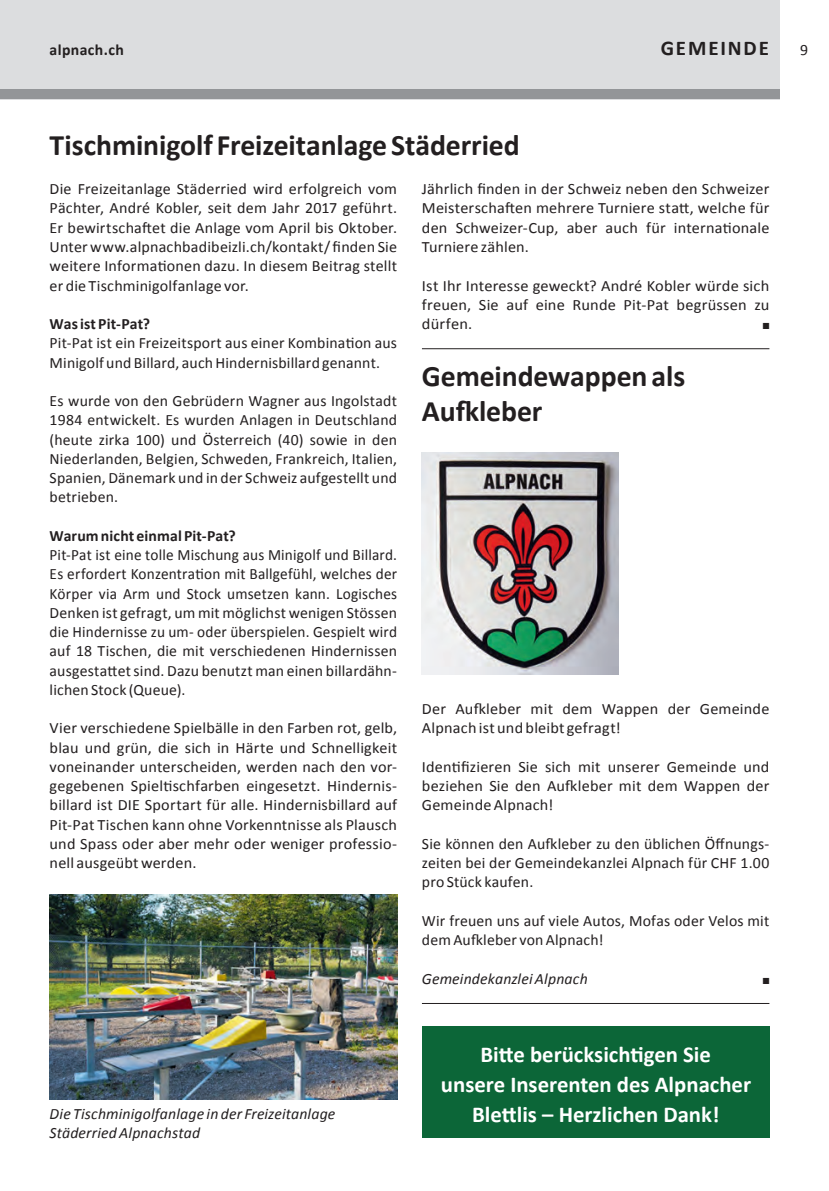
<style>
.page{position:relative;width:829px;height:1191px;background:#fff}
.page>*{position:absolute;margin:0;border:0;box-sizing:border-box;transform-origin:0 0}
.t1{font:700 29.75px/35px "Calibri";letter-spacing:-.005em;color:#231f20}
.t2{font:700 22.75px/29.8px "Calibri";color:#fff;text-align:center}
.t3{font:700 21px "Calibri";letter-spacing:.09em;color:#231f20}
.t4{font:15.75px/19.2px "Calibri";letter-spacing:.01em;color:#231f20;text-align:justify}
.t5{font:15.75px/19.2px "Calibri";letter-spacing:.01em;color:#231f20;text-align:justify;scale:1.04 1}
.t6{font:italic 15.75px/19.2px "Calibri";letter-spacing:.01em;color:#231f20}
.t7{font:700 15.75px "Calibri";letter-spacing:.01em;color:#231f20}
.t8{font:8.75px "Zapf Dingbats";color:#231f20}
</style>
<div class="page">
<div style="left:0;top:0;width:779px;height:99px;background:#dcdddf"></div>
<div style="left:0;top:89px;width:779px;height:10px;background:#939598"></div>
<hr style="left:422px;top:1003px;width:347px;height:1px;background:#231f20">
<hr style="left:422px;top:348px;width:347px;height:1px;background:#231f20">
<img style="left:50px;top:894px;width:347px;height:205px">
<img style="left:422px;top:452px;width:196px;height:223px">
<div style="left:422px;top:1026px;width:347px;height:111px;background:#0c6638"></div>
<p class="t7" style="left:50px;top:40px;width:76px">alpnach.ch</p>
<h3 class="t3" style="left:660px;top:35px;width:110px">GEMEINDE</h3>
<p class="t4" style="left:800px;top:39px;width:9px">9</p>
<h1 class="t1" style="left:50px;top:128px;width:471px">Tischminigolf Freizeitanlage Städerried</h1>
<p class="t4" style="left:50px;top:179px;width:349px">Die Freizeitanlage Städerried wird erfolgreich vom Pächter, André Kobler, seit dem Jahr 2017 geführt.<br>Er bewirtschaftet die Anlage vom April bis Oktober.<br>Unter www.alpnachbadibeizli.ch/kontakt/ finden Sie weitere Informationen dazu. In diesem Beitrag stellt er die Tischminigolfanlage vor.</p>
<p class="t7" style="left:50px;top:314px;width:102px">Was ist Pit-Pat?</p>
<p class="t4" style="left:50px;top:333px;width:349px">Pit-Pat ist ein Freizeitsport aus einer Kombination aus<br>Minigolf und Billard, auch Hindernisbillard genannt.</p>
<p class="t4" style="left:50px;top:390px;width:349px">Es wurde von den Gebrüdern Wagner aus Ingolstadt 1984 entwickelt. Es wurden Anlagen in Deutschland (heute zirka 100) und Österreich (40) sowie in den Niederlanden, Belgien, Schweden, Frankreich, Italien, Spanien, Dänemark und in der Schweiz aufgestellt und betrieben.</p>
<p class="t7" style="left:50px;top:525px;width:188px">Warum nicht einmal Pit-Pat?</p>
<p class="t4" style="left:50px;top:544px;width:349px">Pit-Pat ist eine tolle Mischung aus Minigolf und Billard.<br>Es erfordert Konzentration mit Ballgefühl, welches der Körper via Arm und Stock umsetzen kann. Logisches Denken ist gefragt, um mit möglichst wenigen Stössen die Hindernisse zu um- oder überspielen. Gespielt wird auf 18 Tischen, die mit verschiedenen Hindernissen ausgestattet sind. Dazu benutzt man einen billardähn&shy;lichen Stock (Queue).</p>
<p class="t4" style="left:50px;top:718px;width:349px">Vier verschiedene Spielbälle in den Farben rot, gelb, blau und grün, die sich in Härte und Schnelligkeit voneinander unterscheiden, werden nach den vor&shy;gegebenen Spieltischfarben eingesetzt. Hindernis&shy;billard ist DIE Sportart für alle. Hindernisbillard auf Pit-Pat Tischen kann ohne Vorkenntnisse als Plausch und Spass oder aber mehr oder weniger professio&shy;nell ausgeübt werden.</p>
<p class="t4" style="left:422px;top:179px;width:349px">Jährlich finden in der Schweiz neben den Schweizer Meisterschaften mehrere Turniere statt, welche für den Schweizer-Cup, aber auch für internationale Turniere zählen.</p>
<p class="t5" style="left:422px;top:275px;width:335px">Ist Ihr Interesse geweckt? André Kobler würde sich freuen, Sie auf eine Runde Pit-Pat begrüssen zu dürfen.</p>
<p class="t8" style="left:762px;top:322px;width:8px">■</p>
<h1 class="t1" style="left:422px;top:359px;width:265px">Gemeindewappen als<br>Aufkleber</h1>
<p class="t4" style="left:422px;top:698px;width:349px">Der Aufkleber mit dem Wappen der Gemeinde<br>Alpnach ist und bleibt gefragt!</p>
<p class="t4" style="left:422px;top:756px;width:349px">Identifizieren Sie sich mit unserer Gemeinde und beziehen Sie den Aufkleber mit dem Wappen der Gemeinde Alpnach!</p>
<p class="t4" style="left:422px;top:833px;width:349px">Sie können den Aufkleber zu den üblichen Öffnungs&shy;zeiten bei der Gemeindekanzlei Alpnach für CHF 1.00 pro Stück kaufen.</p>
<p class="t4" style="left:422px;top:910px;width:349px">Wir freuen uns auf viele Autos, Mofas oder Velos mit dem Aufkleber von Alpnach!</p>
<p class="t6" style="left:422px;top:968px;width:167px">Gemeindekanzlei Alpnach</p>
<p class="t8" style="left:762px;top:976px;width:8px">■</p>
<p class="t6" style="left:50px;top:1103px;width:287px">Die Tischminigolfanlage in der Freizeitanlage<br>Städerried Alpnachstad</p>
<h2 class="t2" style="left:441px;top:1039px;width:312px">Bitte berücksichtigen Sie<br>unsere Inserenten des Alpnacher<br>Blettlis – Herzlichen Dank!</h2>
</div>
